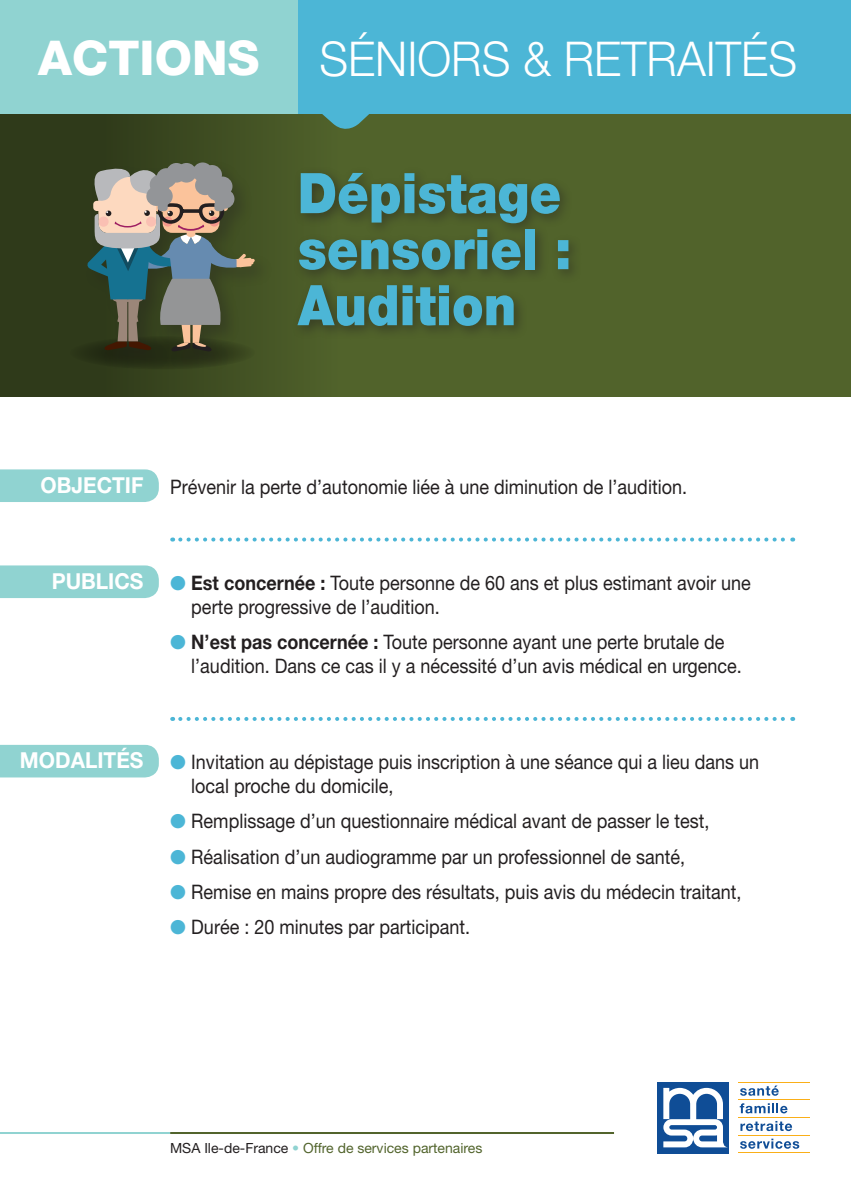
<style>
.page{position:relative;width:851px;height:1191px;background:#fff}
.page>*{position:absolute;margin:0;border:0;box-sizing:border-box;transform-origin:0 0}
.t1{font:900 56px/56px "Helvetica Neue";color:#4cb6d6;scale:.9 1}
.t2{font:300 48px "Helvetica Neue";color:#fff;scale:.95 1}
.t3{font:700 22px "Helvetica Neue";color:#fff;scale:.95 1}
.t4{font:20px/24px "Helvetica Neue";color:#231f20;scale:.9 1}
.t5{font:14px "Helvetica Neue";color:#52642c}
.s1{font-weight:800}
.s2{color:#4cb6d6}
.s3{font-weight:700}
.s4{color:#231f20}
.s5{color:#90d3d1}
</style>
<div class="page">
<hr style="left:170px;top:1132px;width:444px;height:2px;background:#52642c">
<hr style="left:0;top:1132px;width:170px;height:2px;background:#90d3d1">
<svg style="left:740px;top:1085px;width:38px;height:10px"></svg>
<svg style="left:739px;top:1103px;width:48px;height:10px"></svg>
<svg style="left:740px;top:1121px;width:52px;height:10px"></svg>
<svg style="left:740px;top:1138px;width:59px;height:10px"></svg>
<hr style="left:738px;top:1081px;width:71px;height:1px;background:#faaf18">
<hr style="left:738px;top:1099px;width:71px;height:1px;background:#faaf18">
<hr style="left:738px;top:1117px;width:71px;height:1px;background:#faaf18">
<hr style="left:738px;top:1134px;width:71px;height:1px;background:#faaf18">
<hr style="left:738px;top:1152px;width:71px;height:1px;background:#faaf18">
<div style="left:657px;top:1081px;width:71px;height:72px;background:#0f4d96"></div>
<svg style="left:663px;top:1087px;width:63px;height:60px"></svg>
<div style="left:0;top:113px;width:850px;height:284px;background:linear-gradient(to right,#35411d,#5b6f30)"></div>
<div style="left:70px;top:336px;width:185px;height:33px;background:#2b3518;border-radius:50%"></div>
<div style="left:84px;top:158px;width:189px;height:213px;background:#231f20;opacity:.3"></div>
<svg style="left:86px;top:163px;width:169px;height:189px;background:#6d7465"></svg>
<div style="left:298px;top:0;width:552px;height:113px;background:#4cb6d6"></div>
<svg style="left:310px;top:113px;width:71px;height:22px;background:#4e7d62"></svg>
<div style="left:0;top:0;width:298px;height:113px;background:#90d3d1"></div>
<svg style="left:180px;top:537px;width:613px;height:4px"></svg>
<svg style="left:180px;top:717px;width:613px;height:4px"></svg>
<div style="left:0;top:469px;width:159px;height:33px;background:#90d3d1"></div>
<div style="left:0;top:565px;width:159px;height:33px;background:#90d3d1"></div>
<div style="left:0;top:745px;width:159px;height:32px;background:#90d3d1"></div>
<div style="left:292px;top:166px;width:291px;height:175px;background:#231f20;opacity:.5"></div>
<h2 class="t2" style="left:38px;top:29px;width:800px"><span class="s1">ACTIONS</span> SÉNIORS &amp; RETRAITÉS</h2>
<h1 class="t1" style="left:298px;top:165px;width:305px">Dépistage sensoriel :<br>Audition</h1>
<p class="t3" style="left:40px;top:471px;width:110px">OBJECTIF</p>
<p class="t4" style="left:170px;top:474px;width:575px">Prévenir la perte d’autonomie liée à une diminution de l’audition.</p>
<p class="t3" style="left:52px;top:567px;width:98px">PUBLICS</p>
<p class="t4" style="left:191px;top:570px;width:623px;text-indent:-21px"><span class="s2">●</span> <span class="s3">Est concernée :</span> Toute personne de 60 ans et plus estimant avoir une perte progressive de l’audition.</p>
<p class="t4" style="left:191px;top:629px;width:613px;text-indent:-21px"><span class="s2">●</span> <span class="s3">N’est pas concernée :</span> Toute personne ayant une perte brutale de l’audition. Dans ce cas il y a nécessité d’un avis médical en urgence.</p>
<p class="t3" style="left:20px;top:747px;width:131px">MODALITÉS</p>
<p class="t4" style="left:191px;top:749px;width:632px;text-indent:-21px"><span class="s2">●</span> Invitation au dépistage puis inscription à une séance qui a lieu dans un local proche du domicile,</p>
<p class="t4" style="left:170px;top:809px;width:600px"><span class="s2">●</span> Remplissage d’un questionnaire médical avant de passer le test,</p>
<p class="t4" style="left:170px;top:844px;width:573px"><span class="s2">●</span> Réalisation d’un audiogramme par un professionnel de santé,</p>
<p class="t4" style="left:170px;top:879px;width:636px"><span class="s2">●</span> Remise en mains propre des résultats, puis avis du médecin traitant,</p>
<p class="t4" style="left:170px;top:915px;width:335px"><span class="s2">●</span> Durée : 20 minutes par participant.</p>
<p class="t5" style="left:170px;top:1139px;width:314px"><span class="s4">MSA Ile-de-France</span> <span class="s5">•</span> Offre de services partenaires</p>
</div>
